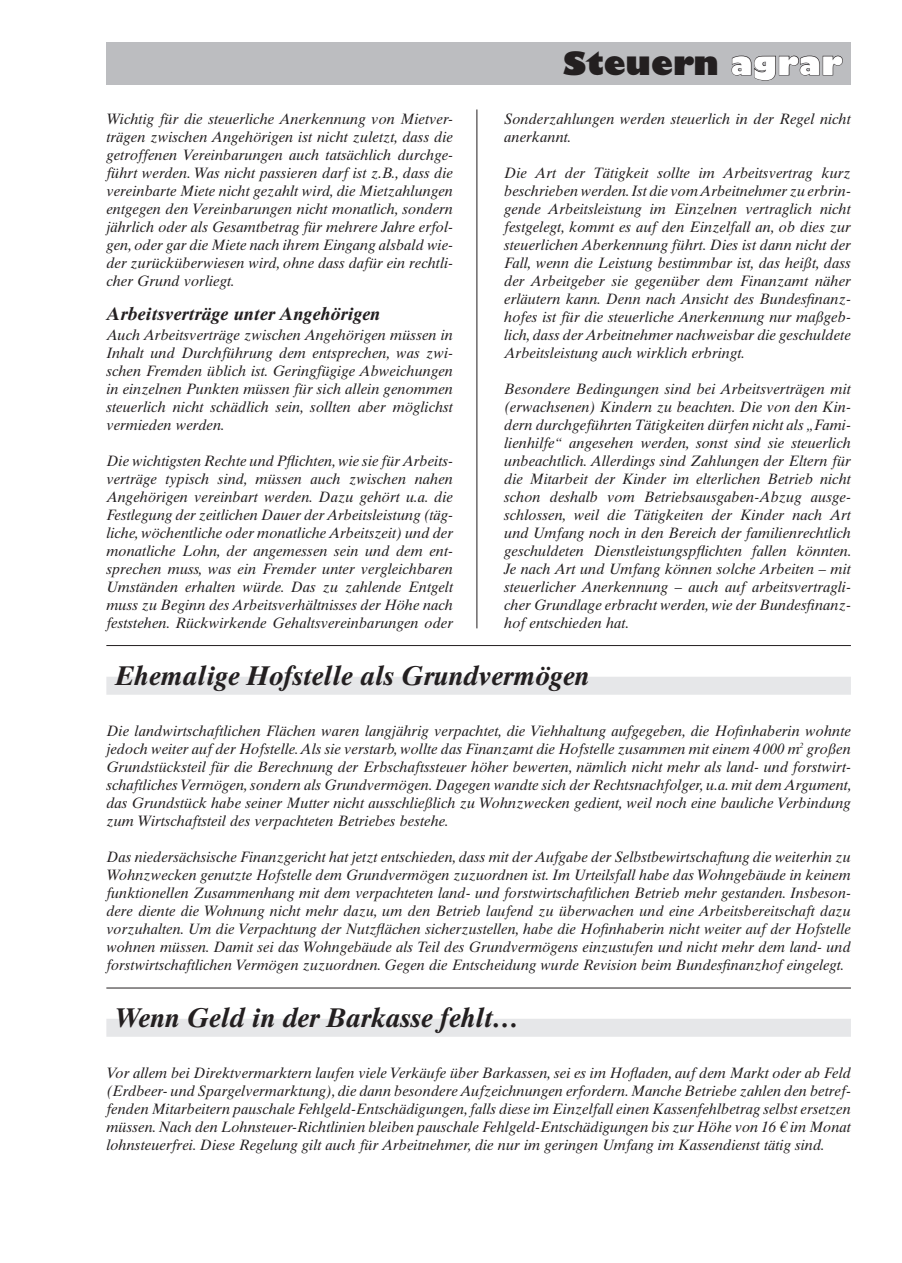
<style>
.page{position:relative;width:902px;height:1263px;background:#fff}
.page>*{position:absolute;margin:0;border:0;box-sizing:border-box;transform-origin:0 0}
.t1{font:800 31.5px "Gill Sans";color:#231f20}
.t2{font:italic 700 27px "Times Ten LT";color:#231f20}
.t3{font:italic 700 18px "Times Ten LT";color:#231f20}
.t4{font:italic 15px/18px "Times Ten LT";color:#231f20;text-align:justify}
.s1{color:#fff}
</style>
<div class="page">
<div style="left:106px;top:43px;width:744px;height:42px;background:#bcbdc0"></div>
<svg style="left:731px;top:55px;width:112px;height:26px"></svg>
<hr style="left:106px;top:645px;width:744px;height:1px;background:#231f20">
<div style="left:106px;top:677px;width:744px;height:18px;background:#e6e7e9"></div>
<div style="left:106px;top:1019px;width:744px;height:18px;background:#e6e7e9"></div>
<hr style="left:106px;top:988px;width:744px;height:1px;background:#231f20">
<hr style="left:476px;top:109px;width:1px;height:519px;background:#231f20">
<p class="t4" style="left:106px;top:110px;width:348px">Wichtig für die steuerliche Anerkennung von Mietver&shy;trägen zwischen Angehörigen ist nicht zuletzt, dass die getroffenen Vereinbarungen auch tatsächlich durchge&shy;führt werden. Was nicht passieren darf ist z.B., dass die vereinbarte Miete nicht gezahlt wird, die Mietzahlungen entgegen den Vereinbarungen nicht monatlich, sondern jährlich oder als Gesamtbetrag für mehrere Jahre erfol&shy;gen, oder gar die Miete nach ihrem Eingang alsbald wie&shy;der zurücküberwiesen wird, ohne dass dafür ein rechtli&shy;cher Grund vorliegt.</p>
<p class="t3" style="left:106px;top:303px;width:275px">Arbeitsverträge unter Angehörigen</p>
<p class="t4" style="left:106px;top:326px;width:348px">Auch Arbeitsverträge zwischen Angehörigen müssen in Inhalt und Durchführung dem entsprechen, was zwi&shy;schen Fremden üblich ist. Geringfügige Abweichungen in einzelnen Punkten müssen für sich allein genommen steuerlich nicht schädlich sein, sollten aber möglichst vermieden werden.</p>
<p class="t4" style="left:106px;top:452px;width:348px">Die wichtigsten Rechte und Pflichten, wie sie für Arbeits&shy;verträge typisch sind, müssen auch zwischen nahen Angehörigen vereinbart werden. Dazu gehört u.a. die Festlegung der zeitlichen Dauer der Arbeitsleistung (täg&shy;liche, wöchentliche oder monatliche Arbeitszeit) und der monatliche Lohn, der angemessen sein und dem ent&shy;sprechen muss, was ein Fremder unter vergleichbaren Umständen erhalten würde. Das zu zahlende Entgelt muss zu Beginn des Arbeitsverhältnisses der Höhe nach feststehen. Rückwirkende Gehaltsvereinbarungen oder</p>
<h1 class="t1" style="left:563px;top:44px;width:280px">Steuern <span class="s1">agrar</span></h1>
<p class="t4" style="left:504px;top:110px;width:348px">Sonderzahlungen werden steuerlich in der Regel nicht anerkannt.</p>
<p class="t4" style="left:504px;top:164px;width:348px">Die Art der Tätigkeit sollte im Arbeitsvertrag kurz beschrieben werden. Ist die vom Arbeitnehmer zu erbrin&shy;gende Arbeitsleistung im Einzelnen vertraglich nicht festgelegt, kommt es auf den Einzelfall an, ob dies zur steuerlichen Aberkennung führt. Dies ist dann nicht der Fall, wenn die Leistung bestimmbar ist, das heißt, dass der Arbeitgeber sie gegenüber dem Finanzamt näher erläutern kann. Denn nach Ansicht des Bundesfinanz&shy;hofes ist für die steuerliche Anerkennung nur maßgeb&shy;lich, dass der Arbeitnehmer nachweisbar die geschuldete Arbeitsleistung auch wirklich erbringt.</p>
<p class="t4" style="left:504px;top:380px;width:349px">Besondere Bedingungen sind bei Arbeitsverträgen mit (erwachsenen) Kindern zu beachten. Die von den Kin&shy;dern durchgeführten Tätigkeiten dürfen nicht als „Fami&shy;lienhilfe“ angesehen werden, sonst sind sie steuerlich unbeachtlich. Allerdings sind Zahlungen der Eltern für die Mitarbeit der Kinder im elterlichen Betrieb nicht schon deshalb vom Betriebsausgaben-Abzug ausge&shy;schlossen, weil die Tätigkeiten der Kinder nach Art und Umfang noch in den Bereich der familienrechtlich geschuldeten Dienstleistungspflichten fallen könnten.<br>Je nach Art und Umfang können solche Arbeiten – mit steuerlicher Anerkennung – auch auf arbeitsvertragli&shy;cher Grundlage erbracht werden, wie der Bundesfinanz&shy;hof entschieden hat.</p>
<h2 class="t2" style="left:115px;top:659px;width:476px">Ehemalige Hofstelle als Grundvermögen</h2>
<p class="t4" style="left:106px;top:722px;width:746px">Die landwirtschaftlichen Flächen waren langjährig verpachtet, die Viehhaltung aufgegeben, die Hofinhaberin wohnte jedoch weiter auf der Hofstelle. Als sie verstarb, wollte das Finanzamt die Hofstelle zusammen mit einem 4 000 m<sup>2</sup> großen Grundstücksteil für die Berechnung der Erbschaftssteuer höher bewerten, nämlich nicht mehr als land- und forstwirt&shy;schaftliches Vermögen, sondern als Grundvermögen. Dagegen wandte sich der Rechtsnachfolger, u.a. mit dem Argument, das Grundstück habe seiner Mutter nicht ausschließlich zu Wohnzwecken gedient, weil noch eine bauliche Verbindung zum Wirtschaftsteil des verpachteten Betriebes bestehe.</p>
<p class="t4" style="left:106px;top:848px;width:746px">Das niedersächsische Finanzgericht hat jetzt entschieden, dass mit der Aufgabe der Selbstbewirtschaftung die weiterhin zu Wohnzwecken genutzte Hofstelle dem Grundvermögen zuzuordnen ist. Im Urteilsfall habe das Wohngebäude in keinem funktionellen Zusammenhang mit dem verpachteten land- und forstwirtschaftlichen Betrieb mehr gestanden. Insbeson&shy;dere diente die Wohnung nicht mehr dazu, um den Betrieb laufend zu überwachen und eine Arbeitsbereitschaft dazu vorzuhalten. Um die Verpachtung der Nutzflächen sicherzustellen, habe die Hofinhaberin nicht weiter auf der Hofstelle wohnen müssen. Damit sei das Wohngebäude als Teil des Grundvermögens einzustufen und nicht mehr dem land- und forstwirtschaftlichen Vermögen zuzuordnen. Gegen die Entscheidung wurde Revision beim Bundesfinanzhof eingelegt.</p>
<h2 class="t2" style="left:115px;top:1001px;width:406px">Wenn Geld in der Barkasse fehlt…</h2>
<p class="t4" style="left:106px;top:1064px;width:746px">Vor allem bei Direktvermarktern laufen viele Verkäufe über Barkassen, sei es im Hofladen, auf dem Markt oder ab Feld (Erdbeer- und Spargelvermarktung), die dann besondere Aufzeichnungen erfordern. Manche Betriebe zahlen den betref&shy;fenden Mitarbeitern pauschale Fehlgeld-Entschädigungen, falls diese im Einzelfall einen Kassenfehlbetrag selbst ersetzen müssen. Nach den Lohnsteuer-Richtlinien bleiben pauschale Fehlgeld-Entschädigungen bis zur Höhe von 16 € im Monat lohnsteuerfrei. Diese Regelung gilt auch für Arbeitnehmer, die nur im geringen Umfang im Kassendienst tätig sind.</p>
</div>
